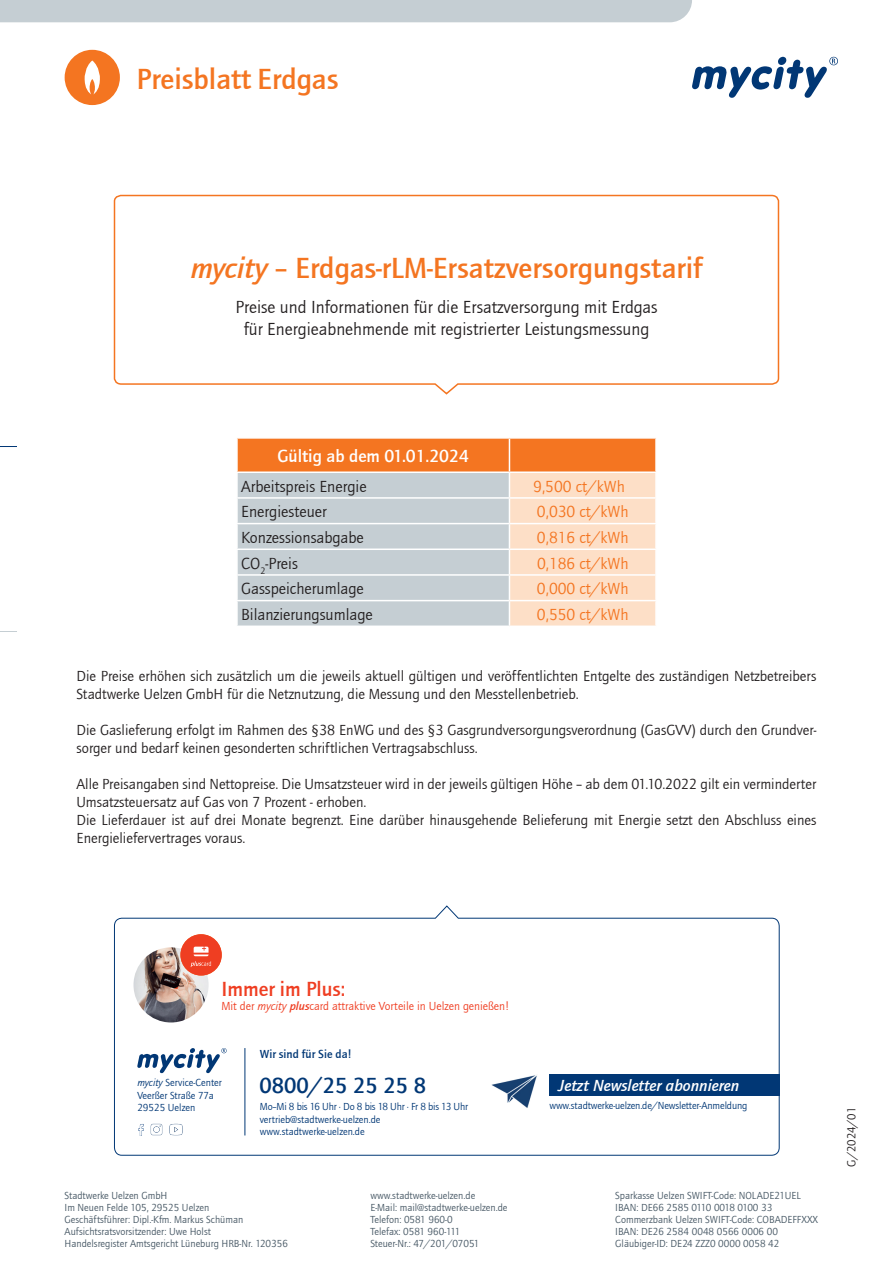
<style>
.page{position:relative;width:893px;height:1263px;background:#fff}
.page>*{position:absolute;margin:0;border:0;box-sizing:border-box;transform-origin:0 0}
.t1{font:700 30px "Quay Itc T";color:#f47521}
.t2{font:700 22.5px "Quay Itc T";color:#013775}
.t3{font:700 21px "Quay Itc T";color:#ef3e22}
.t4{font:18px/21.6px "Quay Itc T Boo";color:#231f20;text-align:center}
.t5{font:700 18px "Quay Itc T";color:#fff}
.t6{font:16.5px "Quay Itc T Boo";color:#231f20}
.t7{font:16.5px "Quay Itc T Boo";color:#f47521}
.t8{font:italic 700 16.5px "Quay Itc T";color:#fff}
.t9{font:15px/18px "Quay Itc T Boo";color:#231f20}
.t10{font:12px "Quay Itc T Boo";color:#ef3e22}
.t11{font:700 12px "Quay Itc T";color:#013775}
.t12{font:12px "Quay Itc T Boo";color:#231f20}
.t13{font:10.5px/12px "Quay Itc T Boo";color:#475865}
.t14{font:10.5px/12.6px "Quay Itc T Boo";color:#013775}
.s1{font-style:italic}
.s2{font-family:"Quay Itc T Boo Ita"}
.s3{font-family:"Quay Itc T";font-weight:700;font-style:italic}
</style>
<div class="page">
<svg style="left:0;top:446px;width:17px;height:1px"></svg>
<svg style="left:0;top:631px;width:17px;height:1px"></svg>
<div style="left:0;top:0;width:692px;height:22px;background:#c5ced3"></div>
<svg style="left:692px;top:57px;width:146px;height:41px"></svg>
<div style="left:65px;top:50px;width:55px;height:55px;background:#f47521;border-radius:50%"></div>
<svg style="left:84px;top:60px;width:16px;height:34px"></svg>
<svg style="left:237px;top:438px;width:419px;height:188px;background:#dfc5b3"></svg>
<hr style="left:655px;top:601px;width:2px;height:24px;background:#fff">
<hr style="left:509px;top:625px;width:148px;height:2px;background:#fff">
<svg style="left:113px;top:194px;width:667px;height:201px"></svg>
<svg style="left:114px;top:905px;width:666px;height:251px"></svg>
<img style="left:133px;top:947px;width:76px;height:75px;border-radius:38px">
<div style="left:180px;top:934px;width:42px;height:41px;background:#ef3e22;border-radius:50%"></div>
<svg style="left:191px;top:947px;width:20px;height:20px"></svg>
<svg style="left:137px;top:1048px;width:90px;height:25px"></svg>
<hr style="left:245px;top:1048px;width:1px;height:87px;background:#013775">
<img style="left:133px;top:1124px;width:31px;height:11px">
<img style="left:169px;top:1124px;width:14px;height:11px">
<img style="left:490px;top:1074px;width:47px;height:35px">
<div style="left:549px;top:1075px;width:231px;height:21px;background:#013775"></div>
<h1 class="t1" style="left:136px;top:62px;width:203px">Preisblatt Erdgas</h1>
<h1 class="t1" style="left:191px;top:251px;width:513px"><span class="s1">mycity</span> – Erdgas-rLM-Ersatzversorgungstarif</h1>
<p class="t4" style="left:235px;top:297px;width:424px">Preise und Informationen für die Ersatzversorgung mit Erdgas für Energieabnehmende mit registrierter Leistungsmessung</p>
<p class="t5" style="left:277px;top:446px;width:193px">Gültig ab dem 01.01.2024</p>
<p class="t6" style="left:241px;top:477px;width:127px">Arbeitspreis Energie</p>
<p class="t7" style="left:533px;top:477px;width:93px">9,500 ct/kWh</p>
<p class="t6" style="left:241px;top:503px;width:87px">Energiesteuer</p>
<p class="t7" style="left:537px;top:503px;width:93px">0,030 ct/kWh</p>
<p class="t6" style="left:241px;top:528px;width:124px">Konzessionsabgabe</p>
<p class="t7" style="left:537px;top:528px;width:93px">0,816 ct/kWh</p>
<p class="t6" style="left:241px;top:554px;width:58px">CO<sub>2</sub>-Preis</p>
<p class="t7" style="left:537px;top:554px;width:93px">0,186 ct/kWh</p>
<p class="t6" style="left:241px;top:580px;width:124px">Gasspeicherumlage</p>
<p class="t7" style="left:537px;top:580px;width:93px">0,000 ct/kWh</p>
<p class="t6" style="left:241px;top:605px;width:133px">Bilanzierungsumlage</p>
<p class="t7" style="left:537px;top:605px;width:93px">0,550 ct/kWh</p>
<p class="t9" style="left:77px;top:668px;width:741px">Die Preise erhöhen sich zusätzlich um die jeweils aktuell gültigen und veröffentlichten Entgelte des zuständigen Netzbetreibers<br>Stadtwerke Uelzen GmbH für die Netznutzung, die Messung und den Messtellenbetrieb.</p>
<p class="t9" style="left:77px;top:722px;width:741px">Die Gaslieferung erfolgt im Rahmen des §38 EnWG und des §3 Gasgrundversorgungsverordnung (GasGVV) durch den Grundver&shy;sorger und bedarf keinen gesonderten schriftlichen Vertragsabschluss.</p>
<p class="t9" style="left:77px;top:776px;width:741px">Alle Preisangaben sind Nettopreise. Die Umsatzsteuer wird in der jeweils gültigen Höhe – ab dem 01.10.2022 gilt ein verminderter Umsatzsteuersatz auf Gas von 7 Prozent - erhoben.<br>Die Lieferdauer ist auf drei Monate begrenzt. Eine darüber hinausgehende Belieferung mit Energie setzt den Abschluss eines Energieliefervertrages voraus.</p>
<h3 class="t3" style="left:221px;top:977px;width:125px">Immer im Plus:</h3>
<p class="t10" style="left:221px;top:999px;width:290px">Mit der <span class="s2">mycity</span> <span class="s3">plus</span>card attraktive Vorteile in Uelzen genießen!</p>
<p class="t11" style="left:260px;top:1047px;width:94px">Wir sind für Sie da!</p>
<h2 class="t2" style="left:260px;top:1073px;width:168px">0800/25 25 25 8</h2>
<p class="t14" style="left:260px;top:1100px;width:210px">Mo–Mi 8 bis 16 Uhr · Do 8 bis 18 Uhr · Fr 8 bis 13 Uhr vertrieb@stadtwerke-uelzen.de www.stadtwerke-uelzen.de</p>
<p class="t14" style="left:137px;top:1076px;width:86px"><span class="s2">mycity</span> Service-Center<br>Veerßer Straße 77a<br>29525 Uelzen</p>
<p class="t8" style="left:559px;top:1076px;width:182px">Jetzt Newsletter abonnieren</p>
<p class="t14" style="left:549px;top:1099px;width:200px">www.stadtwerke-uelzen.de/Newsletter-Anmeldung</p>
<p class="t13" style="left:65px;top:1189px;width:225px">Stadtwerke Uelzen GmbH<br>Im Neuen Felde 105, 29525 Uelzen<br>Geschäftsführer: Dipl.-Kfm. Markus Schüman Aufsichtsratsvorsitzender: Uwe Holst<br>Handelsregister Amtsgericht Lüneburg HRB-Nr. 120356</p>
<p class="t13" style="left:370px;top:1189px;width:139px">www.stadtwerke-uelzen.de<br>E-Mail: mail@stadtwerke-uelzen.de<br>Telefon: 0581 960-0<br>Telefax: 0581 960-111<br>Steuer-Nr.: 47/201/07051</p>
<p class="t13" style="left:615px;top:1189px;width:204px">Sparkasse Uelzen SWIFT-Code: NOLADE21UEL IBAN: DE66 2585 0110 0018 0100 33<br>Commerzbank Uelzen SWIFT-Code: COBADEFFXXX IBAN: DE26 2584 0048 0566 0006 00<br>Gläubiger-ID: DE24 ZZZ0 0000 0058 42</p>
<p class="t12" style="left:845px;top:1166px;width:61px;rotate:-90deg">G/2024/01</p>
</div>
